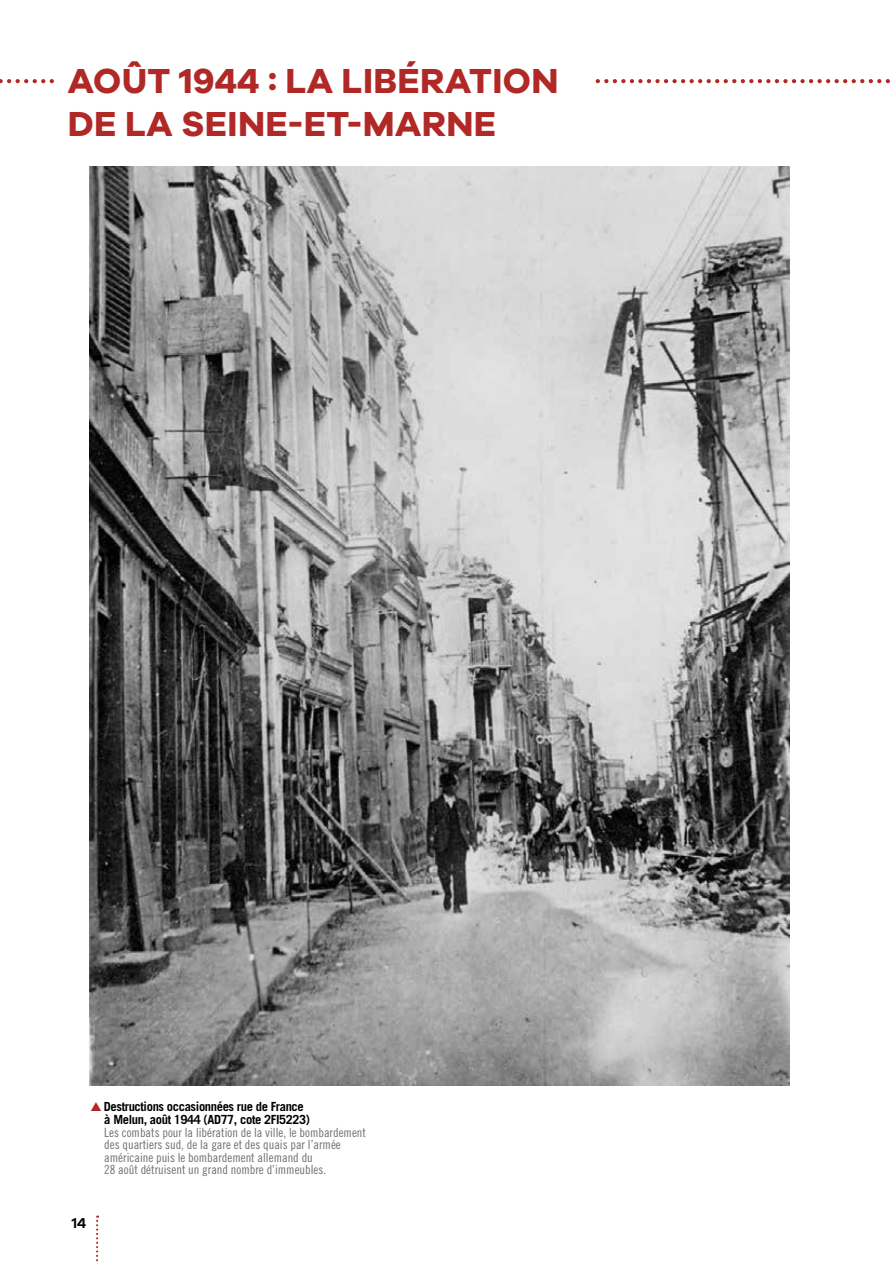
<style>
.page{position:relative;width:893px;height:1263px;background:#fff}
.page>*{position:absolute;margin:0;border:0;box-sizing:border-box;transform-origin:0 0}
.t1{font:700 35.85px/43px "Galano Grotesque";letter-spacing:.01em;color:#b02927}
.t2{font:600 14.7px "Galano Grotesque";color:#000}
.t3{font:12.6px/12.6px "Trade Gothic LT Std Cn 18";color:#706f6f}
.t4{font:700 12.6px/12.6px "Trade Gothic LT Std";letter-spacing:-.03em;color:#000}
.s1{color:#b02927}
</style>
<div class="page">
<img style="left:90px;top:166px;width:699px;height:919px">
<svg style="left:96px;top:1215px;width:2px;height:47px"></svg>
<svg style="left:0;top:79px;width:890px;height:4px"></svg>
<div style="left:54px;top:48px;width:540px;height:100px;background:#fff"></div>
<h1 class="t1" style="left:68px;top:58px;width:492px">AOÛT 1944 : LA LIBÉRATION<br>DE LA SEINE-ET-MARNE</h1>
<p class="t4" style="left:104px;top:1100px;width:207px;text-indent:-14px"><span class="s1">▲</span> Destructions occasionnées rue de France à Melun, août 1944 (AD77, cote 2FI5223)</p>
<p class="t3" style="left:104px;top:1126px;width:263px">Les combats pour la libération de la ville, le bombardement des quartiers sud, de la gare et des quais par l’armée américaine puis le bombardement allemand du<br>28 août détruisent un grand nombre d’immeubles.</p>
<p class="t2" style="left:72px;top:1214px;width:16px">14</p>
</div>
